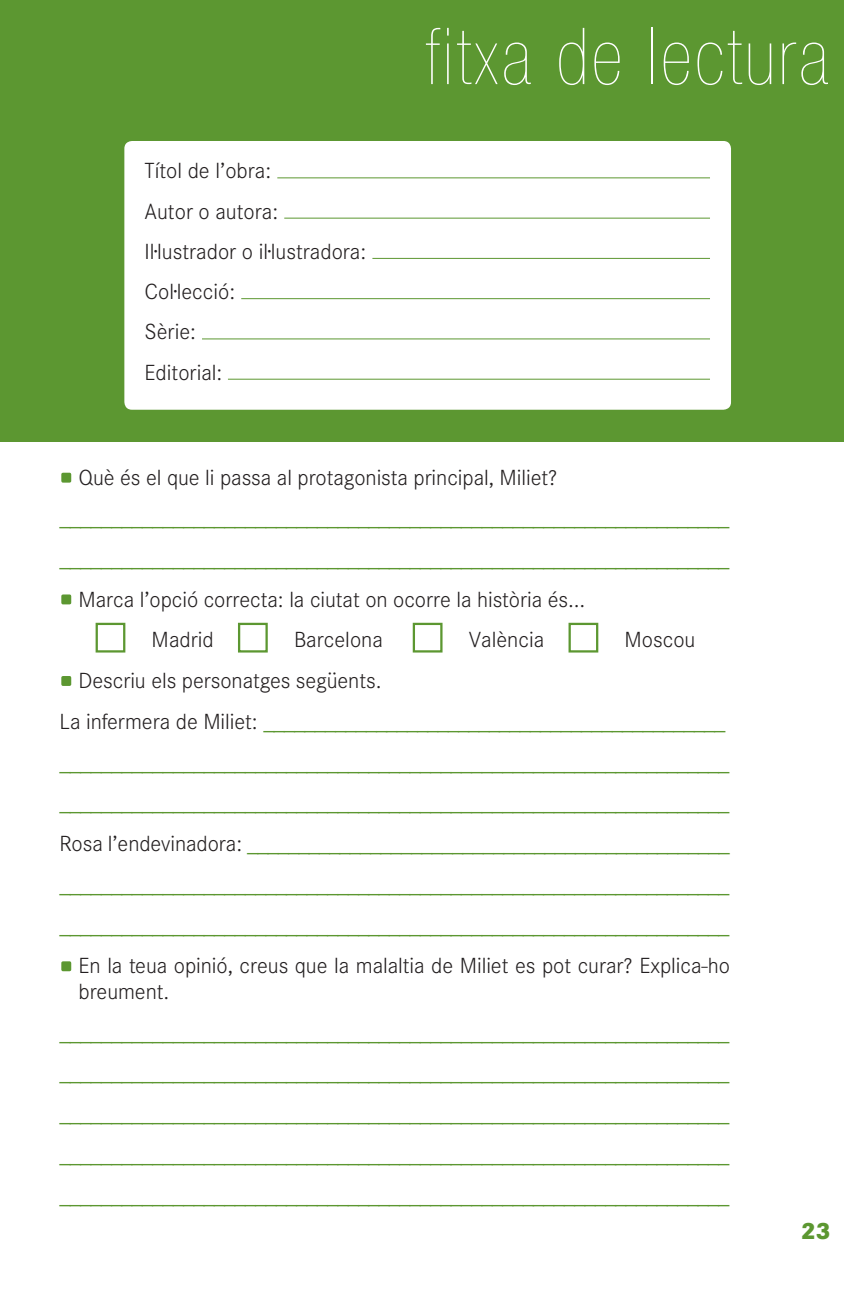
<style>
.page{position:relative;width:844px;height:1290px;background:#fff}
.page>*{position:absolute;margin:0;border:0;box-sizing:border-box;transform-origin:0 0}
.t1{font:900 condensed 78.75px "Helvetica Neue";letter-spacing:.04em;color:#fff}
.t2{font:300 27.3px/40.8px "Corporate S";color:#5c9731;scale:.83 1}
.t3{font:800 24.5px "Corporate S";color:#5c9731}
.t4{font:300 22.75px/40.2px "Corporate S";letter-spacing:-.005em;color:#231f20}
.s1{font-size:22.75px;color:#231f20}
</style>
<div class="page">
<div style="left:0;top:0;width:843px;height:441px;background:#5c9731"></div>
<div style="left:122px;top:139px;width:611px;height:273px;background:#fff;border-radius:10px"></div>
<div style="left:120px;top:136px;width:615px;height:278px;border:5px solid #5c9731;border-radius:10px"></div>
<hr style="left:277px;top:177px;width:432px;height:1px;background:#5c9731">
<hr style="left:284px;top:218px;width:425px;height:1px;background:#5c9731">
<hr style="left:372px;top:258px;width:337px;height:1px;background:#5c9731">
<hr style="left:241px;top:298px;width:468px;height:1px;background:#5c9731">
<hr style="left:202px;top:338px;width:507px;height:1px;background:#5c9731">
<hr style="left:228px;top:379px;width:481px;height:1px;background:#5c9731">
<div style="left:61px;top:473px;width:10px;height:10px;background:#5c9731;border-radius:2px"></div>
<div style="left:61px;top:594px;width:10px;height:10px;background:#5c9731;border-radius:2px"></div>
<div style="left:96px;top:623px;width:29px;height:29px;border:2px solid #5c9731"></div>
<div style="left:238px;top:623px;width:30px;height:29px;border:2px solid #5c9731"></div>
<div style="left:412px;top:623px;width:30px;height:29px;border:2px solid #5c9731"></div>
<div style="left:568px;top:623px;width:30px;height:29px;border:2px solid #5c9731"></div>
<div style="left:61px;top:676px;width:10px;height:10px;background:#5c9731;border-radius:2px"></div>
<div style="left:61px;top:961px;width:10px;height:10px;background:#5c9731;border-radius:2px"></div>
<p class="t4" style="left:144px;top:151px;width:223px">Títol de l’obra:<br>Autor o autora:<br>Il·lustrador o il·lustradora:<br>Col·lecció:<br>Sèrie:<br>Editorial:</p>
<h1 class="t1" style="left:425px;top:13px;width:404px">fitxa de lectura</h1>
<p class="t4" style="left:78px;top:457px;width:480px">Què és el que li passa al protagonista principal, Miliet?</p>
<p class="t2" style="left:60px;top:496px;width:808px">_________________________________________________________________ _________________________________________________________________</p>
<p class="t4" style="left:152px;top:579px;width:435px;line-height:40.8px;text-indent:-73px">Marca l’opció correcta: la ciutat on ocorre la història és...<br>Madrid</p>
<p class="t4" style="left:294px;top:620px;width:90px">Barcelona</p>
<p class="t4" style="left:468px;top:620px;width:77px">València</p>
<p class="t4" style="left:624px;top:620px;width:72px">Moscou</p>
<p class="t4" style="left:78px;top:661px;width:304px">Descriu els personatges següents.</p>
<p class="t2" style="left:60px;top:700px;width:808px"><span class="s1">La infermera de Miliet:</span> _____________________________________________ _________________________________________________________________ _________________________________________________________________ <span class="s1">Rosa l’endevinadora:</span> _______________________________________________ _________________________________________________________________ _________________________________________________________________</p>
<p class="t4" style="left:78px;top:953px;width:652px;line-height:25.4px">En la teua opinió, creus que la malaltia de Miliet es pot curar? Explica-ho breument.</p>
<p class="t2" style="left:60px;top:1010px;width:808px;text-align:justify">_________________________________________________________________ _________________________________________________________________ _________________________________________________________________ _________________________________________________________________ _________________________________________________________________</p>
<p class="t3" style="left:800px;top:1216px;width:32px">23</p>
</div>
